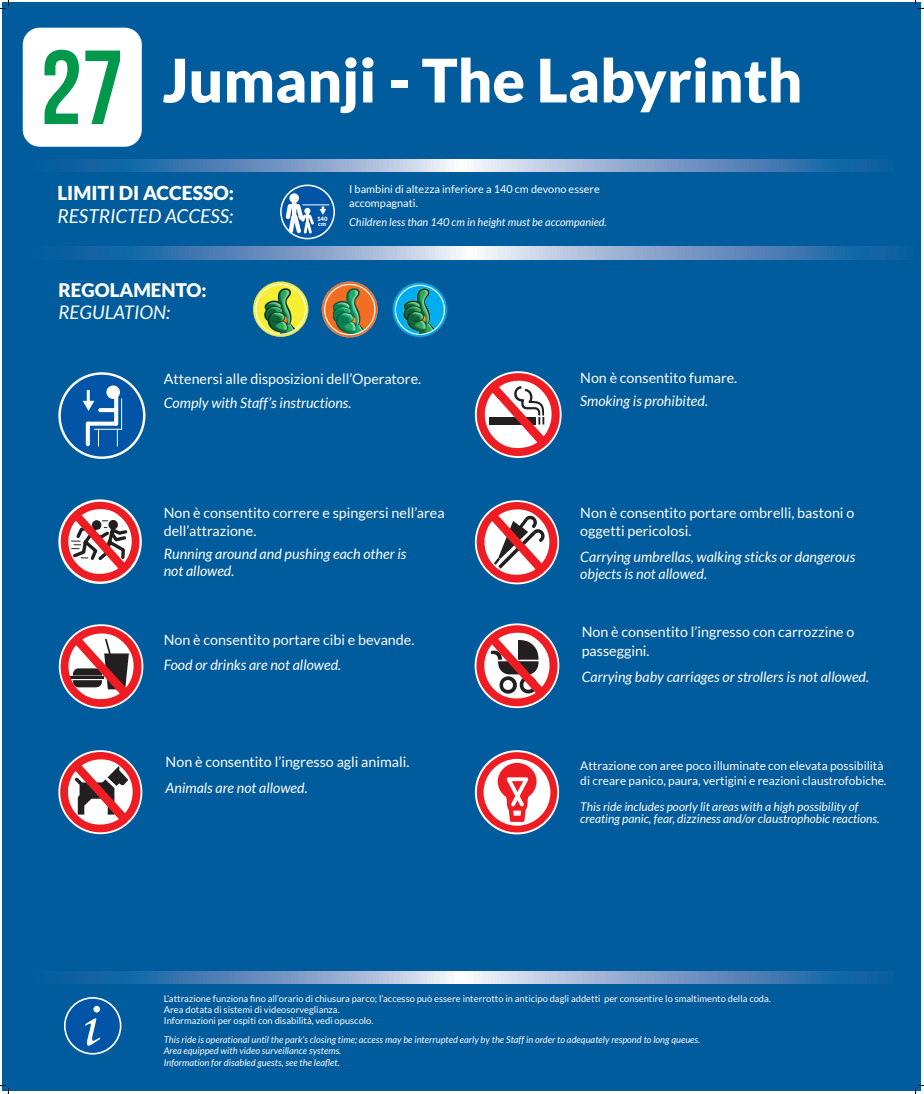
<style>
.page{position:relative;width:924px;height:1094px;background:#fff}
.page>*{position:absolute;margin:0;border:0;box-sizing:border-box;transform-origin:0 0}
.t1{font:900 60px "Lato";color:#fff}
.t2{font:italic 19.2px "Lato";color:#fff}
.t3{font:900 19.2px "Lato";color:#fff}
.t4{font:900 18.76px "Lato";color:#fff}
.t5{font:italic 18.76px "Lato";color:#fff}
.t6{font:14.32px/17.2px "Lato";color:#fff}
.t7{font:italic 14.32px/17.2px "Lato";color:#fff}
.t8{font:italic 12px/12px "Lato";color:#fff}
.t9{font:12px/14.4px "Lato";color:#fff}
.t10{font:10.96px/13.1px "Lato";color:#fff}
.t11{font:italic 10.96px "Lato";color:#fff}
.t12{font:9.36px/11.2px "Lato";color:#fff}
.t13{font:italic 9.36px/11.2px "Lato";color:#fff}
.t14{font:900 5.96px/5.1px "Lato";color:#fff}
</style>
<div class="page">
<div style="left:3px;top:3px;width:918px;height:1088px;background:#015c9d"></div>
<svg style="left:30px;top:160px;width:864px;height:12px;background:#6f98c4"></svg>
<svg style="left:30px;top:972px;width:864px;height:12px;background:#6f98c4"></svg>
<svg style="left:64px;top:997px;width:57px;height:58px"></svg>
<div style="left:66px;top:999px;width:54px;height:54px;background:#0154a6;border-radius:50%"></div>
<div style="left:93px;top:1006px;width:7px;height:7px;background:#fff;border-radius:50%"></div>
<svg style="left:85px;top:1018px;width:15px;height:28px"></svg>
<div style="left:23px;top:28px;width:119px;height:119px;background:#fff;border-radius:17px"></div>
<svg style="left:45px;top:50px;width:34px;height:74px"></svg>
<svg style="left:85px;top:51px;width:35px;height:73px"></svg>
<svg style="left:60px;top:752px;width:81px;height:80px"></svg>
<svg style="left:477px;top:373px;width:83px;height:83px"></svg>
<svg style="left:61px;top:626px;width:81px;height:81px"></svg>
<svg style="left:476px;top:625px;width:82px;height:81px"></svg>
<svg style="left:58px;top:372px;width:87px;height:87px"></svg>
<div style="left:61px;top:375px;width:82px;height:82px;background:#0154a6;border-radius:50%"></div>
<svg style="left:106px;top:385px;width:14px;height:14px"></svg>
<svg style="left:83px;top:390px;width:39px;height:56px"></svg>
<svg style="left:477px;top:502px;width:80px;height:81px"></svg>
<svg style="left:58px;top:499px;width:84px;height:85px"></svg>
<svg style="left:61px;top:502px;width:79px;height:80px"></svg>
<svg style="left:477px;top:752px;width:80px;height:80px"></svg>
<svg style="left:253px;top:282px;width:55px;height:55px;background:#88ae5d"></svg>
<svg style="left:322px;top:282px;width:56px;height:55px;background:#857d5d"></svg>
<svg style="left:392px;top:281px;width:56px;height:57px;background:#178cc8"></svg>
<img style="left:404px;top:289px;width:30px;height:45px">
<svg style="left:280px;top:185px;width:55px;height:54px"></svg>
<div style="left:282px;top:186px;width:51px;height:52px;background:#0154a6;border-radius:50%"></div>
<div style="left:289px;top:193px;width:10px;height:10px;background:#fff;border-radius:50%"></div>
<svg style="left:283px;top:198px;width:46px;height:38px"></svg>
<svg style="left:28px;top:247px;width:885px;height:12px;background:#6f98c4"></svg>
<svg style="left:0;top:0;width:9px;height:9px"></svg>
<svg style="left:0;top:1085px;width:9px;height:9px"></svg>
<svg style="left:915px;top:0;width:9px;height:9px"></svg>
<svg style="left:915px;top:1085px;width:9px;height:9px"></svg>
<h1 class="t1" style="left:163px;top:45px;width:641px">Jumanji - The Labyrinth</h1>
<h2 class="t3" style="left:57px;top:182px;width:178px">LIMITI DI ACCESSO:</h2>
<h2 class="t2" style="left:57px;top:206px;width:177px">RESTRICTED ACCESS:</h2>
<h3 class="t4" style="left:58px;top:279px;width:150px">REGOLAMENTO:</h3>
<h3 class="t5" style="left:58px;top:302px;width:113px">REGULATION:</h3>
<p class="t14" style="left:317px;top:216px;width:12px">140 cm</p>
<p class="t10" style="left:349px;top:183px;width:252px">I bambini di altezza inferiore a 140 cm devono essere accompagnati.</p>
<p class="t11" style="left:349px;top:216px;width:259px">Children less than 140 cm in height must be accompanied.</p>
<p class="t6" style="left:164px;top:370px;width:259px">Attenersi alle disposizioni dell’Operatore.</p>
<p class="t7" style="left:164px;top:394px;width:189px">Comply with Staff’s instructions.</p>
<p class="t6" style="left:164px;top:505px;width:282px">Non è consentito correre e spingersi nell’area dell’attrazione.</p>
<p class="t7" style="left:164px;top:546px;width:244px">Running around and pushing each other is not allowed.</p>
<p class="t6" style="left:164px;top:631px;width:252px">Non è consentito portare cibi e bevande.</p>
<p class="t7" style="left:164px;top:657px;width:179px">Food or drinks are not allowed.</p>
<p class="t6" style="left:166px;top:754px;width:245px">Non è consentito l’ingresso agli animali.</p>
<p class="t7" style="left:166px;top:780px;width:144px">Animals are not allowed.</p>
<p class="t6" style="left:580px;top:369px;width:159px">Non è consentito fumare.</p>
<p class="t7" style="left:580px;top:393px;width:129px">Smoking is prohibited.</p>
<p class="t6" style="left:580px;top:505px;width:276px">Non è consentito portare ombrelli, bastoni o oggetti pericolosi.</p>
<p class="t7" style="left:580px;top:549px;width:276px">Carrying umbrellas, walking sticks or dangerous objects is not allowed.</p>
<p class="t6" style="left:582px;top:623px;width:274px;line-height:18.6px">Non è consentito l’ingresso con carrozzine o passeggini.</p>
<p class="t7" style="left:582px;top:668px;width:289px">Carrying baby carriages or strollers is not allowed.</p>
<p class="t9" style="left:580px;top:759px;width:308px">Attrazione con aree poco illuminate con elevata possibilità di creare panico, paura, vertigini e reazioni claustrofobiche.</p>
<p class="t8" style="left:580px;top:801px;width:301px">This ride includes poorly lit areas with a high possibility of creating panic, fear, dizziness and/or claustrophobic reactions.</p>
<p class="t12" style="left:164px;top:993px;width:609px">L’attrazione funziona fino all’orario di chiusura parco; l’accesso può essere interrotto in anticipo dagli addetti per consentire lo smaltimento della coda.<br>Area dotata di sistemi di videosorveglianza.<br>Informazioni per ospiti con disabilità, vedi opuscolo.</p>
<p class="t13" style="left:164px;top:1034px;width:538px">This ride is operational until the park’s closing time; access may be interrupted early by the Staff in order to adequately respond to long queues.<br>Area equipped with video surveillance systems.<br>Information for disabled guests, see the leaflet.</p>
</div>
